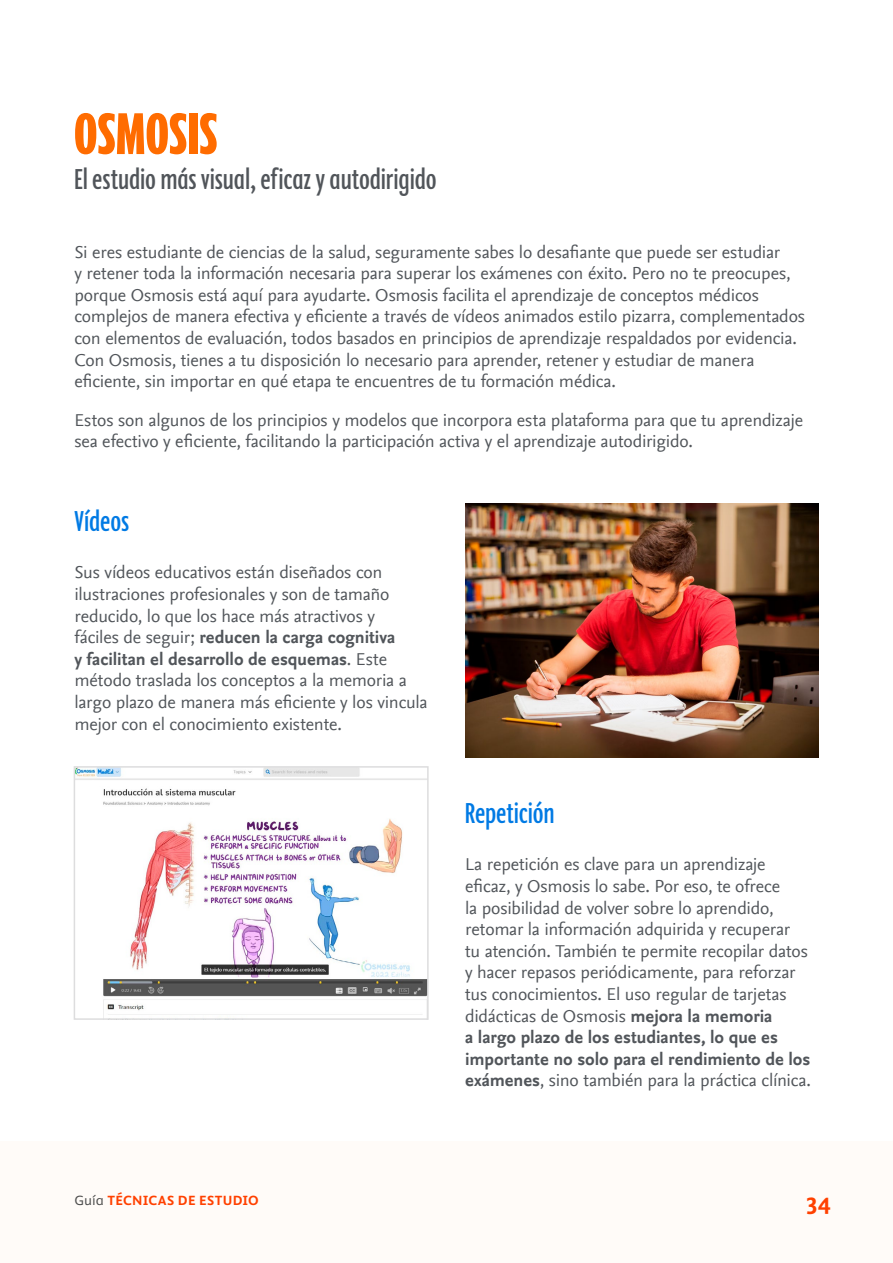
<style>
.page{position:relative;width:893px;height:1263px;background:#fff}
.page>*{position:absolute;margin:0;border:0;box-sizing:border-box;transform-origin:0 0}
.t1{font:700 condensed 67.5px "Elsevier Display";letter-spacing:.015em;color:#ff6c00}
.t2{font:condensed 33px "Elsevier Display";letter-spacing:.015em;color:#51555a}
.t3{font:condensed 33px "Elsevier Display";letter-spacing:.015em;color:#007ae4}
.t4{font:700 27px "Elsevier Sans";color:#ff4000}
.t5{font:18px/21.6px "Nexus Sans Offc Pro";letter-spacing:-.01em;color:#51555a}
.t6{font:700 15px "Elsevier Sans";letter-spacing:.025em;color:#ff4000}
.s1{font-weight:700}
.s2{font-weight:400;color:#4c4c4c}
</style>
<div class="page">
<div style="left:0;top:1141px;width:893px;height:122px;background:#fffbf8"></div>
<img style="left:465px;top:503px;width:354px;height:255px">
<img style="left:77px;top:769px;width:349px;height:248px">
<div style="left:74px;top:766px;width:355px;height:254px;border:2px solid #ddddde"></div>
<h1 class="t1" style="left:74px;top:100px;width:144px">OSMOSIS</h1>
<h2 class="t2" style="left:74px;top:162px;width:363px">El estudio más visual, eficaz y autodirigido</h2>
<p class="t5" style="left:74px;top:240px;width:732px">Si eres estudiante de ciencias de la salud, seguramente sabes lo desafiante que puede ser estudiar<br>y retener toda la información necesaria para superar los exámenes con éxito. Pero no te preocupes, porque Osmosis está aquí para ayudarte. Osmosis facilita el aprendizaje de conceptos médicos complejos de manera efectiva y eficiente a través de vídeos animados estilo pizarra, complementados con elementos de evaluación, todos basados en principios de aprendizaje respaldados por evidencia.<br>Con Osmosis, tienes a tu disposición lo necesario para aprender, retener y estudiar de manera eficiente, sin importar en qué etapa te encuentres de tu formación médica.</p>
<p class="t5" style="left:74px;top:408px;width:730px">Estos son algunos de los principios y modelos que incorpora esta plataforma para que tu aprendizaje sea efectivo y eficiente, facilitando la participación activa y el aprendizaje autodirigido.</p>
<h2 class="t3" style="left:74px;top:505px;width:56px">Vídeos</h2>
<p class="t5" style="left:74px;top:561px;width:355px">Sus vídeos educativos están diseñados con ilustraciones profesionales y son de tamaño reducido, lo que los hace más atractivos y<br>fáciles de seguir; <span class="s1">reducen la carga cognitiva<br>y facilitan el desarrollo de esquemas</span>. Este método traslada los conceptos a la memoria a largo plazo de manera más eficiente y los vincula mejor con el conocimiento existente.</p>
<h2 class="t3" style="left:465px;top:797px;width:91px">Repetición</h2>
<p class="t5" style="left:465px;top:853px;width:347px">La repetición es clave para un aprendizaje eficaz, y Osmosis lo sabe. Por eso, te ofrece<br>la posibilidad de volver sobre lo aprendido, retomar la información adquirida y recuperar<br>tu atención. También te permite recopilar datos y hacer repasos periódicamente, para reforzar tus conocimientos. El uso regular de tarjetas didácticas de Osmosis <span class="s1">mejora la memoria<br>a largo plazo de los estudiantes, lo que es importante no solo para el rendimiento de los exámenes</span>, sino también para la práctica clínica.</p>
<p class="t6" style="left:74px;top:1192px;width:186px"><span class="s2">Guía</span> TÉCNICAS DE ESTUDIO</p>
<h3 class="t4" style="left:806px;top:1186px;width:27px">34</h3>
</div>
